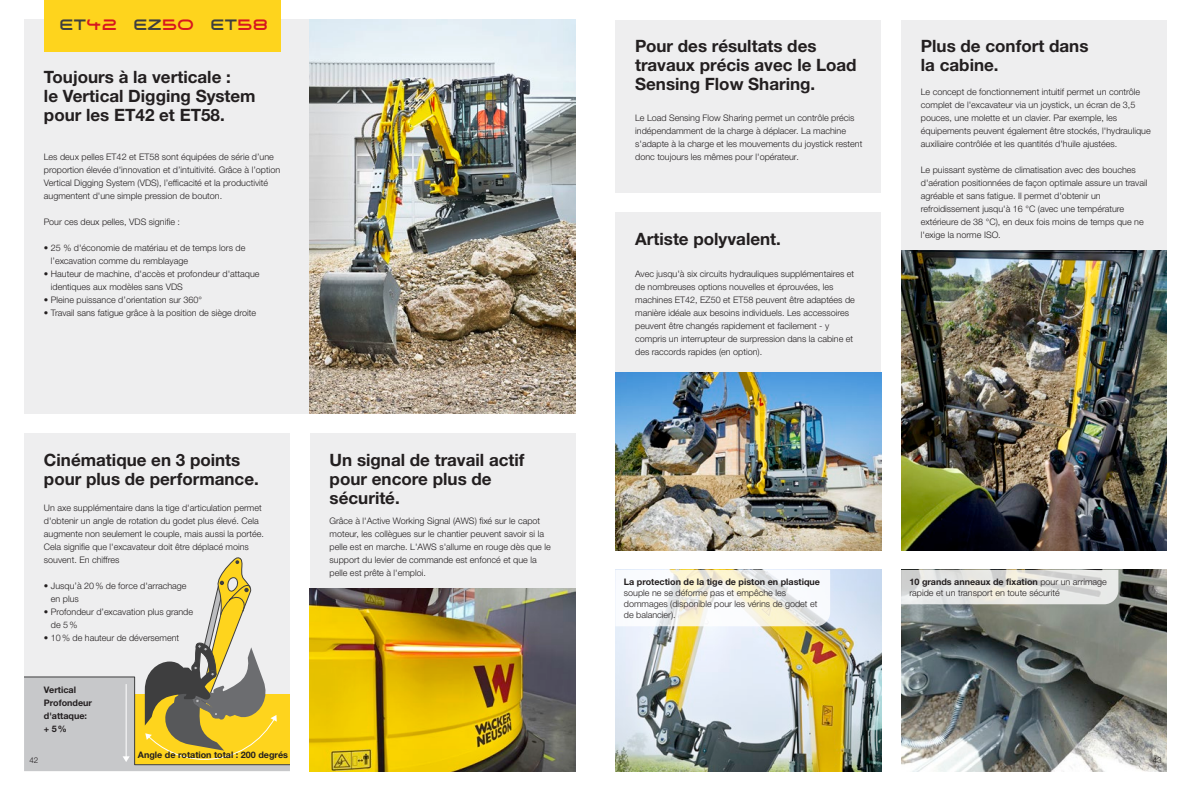
<style>
.page{position:relative;width:1191px;height:791px;background:#fff}
.page>*{position:absolute;margin:0;border:0;box-sizing:border-box;transform-origin:0 0}
.t1{font:700 17px/19px "Helvetica Neue LTW1 G";color:#231f20}
.t2{font:16px "Wacker Neuson";color:#3e3e3f}
.t3{font:300 9px/13px "Helvetica Neue LTW1 G";color:#231f20}
.t4{font:700 9px/13px "Helvetica Neue LTW1 G";color:#231f20}
.t5{font:300 8px "Helvetica Neue LTW1 G";color:#231f20}
.s1{color:#d7171f}
.s2{font-weight:700}
</style>
<div class="page">
<div style="left:615px;top:20px;width:266px;height:173px;background:#eeeeef"></div>
<div style="left:615px;top:213px;width:266px;height:160px;background:#eeeeef"></div>
<div style="left:310px;top:434px;width:265px;height:337px;background:#eeeeef"></div>
<div style="left:901px;top:20px;width:265px;height:239px;background:#eeeeef"></div>
<div style="left:24px;top:434px;width:266px;height:337px;background:#eeeeef"></div>
<div style="left:24px;top:20px;width:286px;height:394px;background:#eeeeef"></div>
<img style="left:615px;top:570px;width:266px;height:201px">
<img style="left:901px;top:570px;width:265px;height:201px">
<img style="left:310px;top:589px;width:265px;height:182px">
<img style="left:310px;top:20px;width:265px;height:394px">
<div style="left:44px;top:0;width:237px;height:51px;background:#fed41d"></div>
<svg style="left:615px;top:570px;width:215px;height:56px"></svg>
<svg style="left:901px;top:570px;width:217px;height:34px;background:#e3e3e0"></svg>
<svg style="left:24px;top:557px;width:266px;height:214px"></svg>
<hr style="left:126px;top:684px;width:1px;height:75px;background:#fff">
<img style="left:615px;top:373px;width:266px;height:177px">
<img style="left:901px;top:251px;width:265px;height:299px">
<h2 class="t2" style="left:60px;top:18px;width:210px">ET<span class="s1">42</span> EZ<span class="s1">50</span> ET<span class="s1">58</span></h2>
<h1 class="t1" style="left:44px;top:67px;width:213px">Toujours à la verticale :<br>le Vertical Digging System pour les ET42 et ET58.</h1>
<p class="t3" style="left:44px;top:150px;width:238px">Les deux pelles ET42 et ET58 sont équipées de série d’une proportion élevée d'innovation et d’intuitivité. Grâce à l’option Vertical Digging System (VDS), l’efficacité et la productivité augmentent d'une simple pression de bouton.</p>
<p class="t3" style="left:44px;top:215px;width:138px">Pour ces deux pelles, VDS signifie :</p>
<p class="t3" style="left:51px;top:241px;width:196px;text-indent:-7px">• 25 % d'économie de matériau et de temps lors de l’excavation comme du remblayage</p>
<p class="t3" style="left:51px;top:267px;width:210px;text-indent:-7px">• Hauteur de machine, d'accès et profondeur d'attaque identiques aux modèles sans VDS</p>
<p class="t3" style="left:44px;top:293px;width:160px">• Pleine puissance d’orientation sur 360°</p>
<p class="t3" style="left:44px;top:306px;width:214px">• Travail sans fatigue grâce à la position de siège droite</p>
<h1 class="t1" style="left:44px;top:450px;width:216px">Cinématique en 3 points pour plus de performance.</h1>
<p class="t3" style="left:44px;top:501px;width:221px">Un axe supplémentaire dans la tige d'articulation permet d'obtenir un angle de rotation du godet plus élevé. Cela augmente non seulement le couple, mais aussi la portée.<br>Cela signifie que l'excavateur doit être déplacé moins souvent. En chiffres</p>
<p class="t3" style="left:51px;top:579px;width:137px;text-indent:-7px">• Jusqu’à 20% de force d'arrachage en plus</p>
<p class="t3" style="left:51px;top:605px;width:144px;text-indent:-7px">• Profondeur d’excavation plus grande de 5%</p>
<p class="t3" style="left:44px;top:631px;width:137px">• 10% de hauteur de déversement</p>
<p class="t4" style="left:44px;top:683px;width:50px">Vertical<br>Profondeur d'attaque: + 5%</p>
<h1 class="t1" style="left:330px;top:450px;width:196px">Un signal de travail actif pour encore plus de sécurité.</h1>
<p class="t3" style="left:330px;top:514px;width:223px">Grâce à l'Active Working Signal (AWS) fixé sur le capot moteur, les collègues sur le chantier peuvent savoir si la pelle est en marche. L'AWS s'allume en rouge dès que le support du levier de commande est enfoncé et que la pelle est prête à l'emploi.</p>
<h1 class="t1" style="left:635px;top:36px;width:223px">Pour des résultats des travaux précis avec le Load<br>Sensing Flow Sharing.</h1>
<p class="t3" style="left:635px;top:111px;width:229px">Le Load Sensing Flow Sharing permet un contrôle précis indépendamment de la charge à déplacer. La machine s'adapte à la charge et les mouvements du joystick restent donc toujours les mêmes pour l'opérateur.</p>
<h1 class="t1" style="left:635px;top:229px;width:147px">Artiste polyvalent.</h1>
<p class="t3" style="left:635px;top:267px;width:221px">Avec jusqu'à six circuits hydrauliques supplémentaires et de nombreuses options nouvelles et éprouvées, les machines ET42, EZ50 et ET58 peuvent être adaptées de manière idéale aux besoins individuels. Les accessoires peuvent être changés rapidement et facilement - y compris un interrupteur de surpression dans la cabine et des raccords rapides (en option).</p>
<h1 class="t1" style="left:921px;top:36px;width:169px">Plus de confort dans la cabine.</h1>
<p class="t3" style="left:921px;top:85px;width:231px">Le concept de fonctionnement intuitif permet un contrôle complet de l'excavateur via un joystick, un écran de 3,5 pouces, une molette et un clavier. Par exemple, les équipements peuvent également être stockés, l'hydraulique auxiliaire contrôlée et les quantités d'huile ajustées.</p>
<p class="t3" style="left:921px;top:163px;width:228px">Le puissant système de climatisation avec des bouches d'aération positionnées de façon optimale assure un travail agréable et sans fatigue. Il permet d'obtenir un refroidissement jusqu'à 16 °C (avec une température extérieure de 38 °C), en deux fois moins de temps que ne l'exige la norme ISO.</p>
<p class="t4" style="left:624px;top:575px;width:198px">La protection de la tige de piston en plastique</p>
<p class="t3" style="left:624px;top:587px;width:195px;line-height:11px">souple ne se déforme pas et empêche les dommages (disponible pour les vérins de godet et de balancier).</p>
<p class="t3" style="left:909px;top:576px;width:199px;line-height:11px"><span class="s2">10 grands anneaux de fixation</span> pour un arrimage rapide et un transport en toute sécurité</p>
<p class="t4" style="left:138px;top:748px;width:152px">Angle de rotation total : 200 degrés</p>
<p class="t5" style="left:29px;top:755px;width:10px">42</p>
<p class="t5" style="left:1152px;top:755px;width:10px">43</p>
</div>
